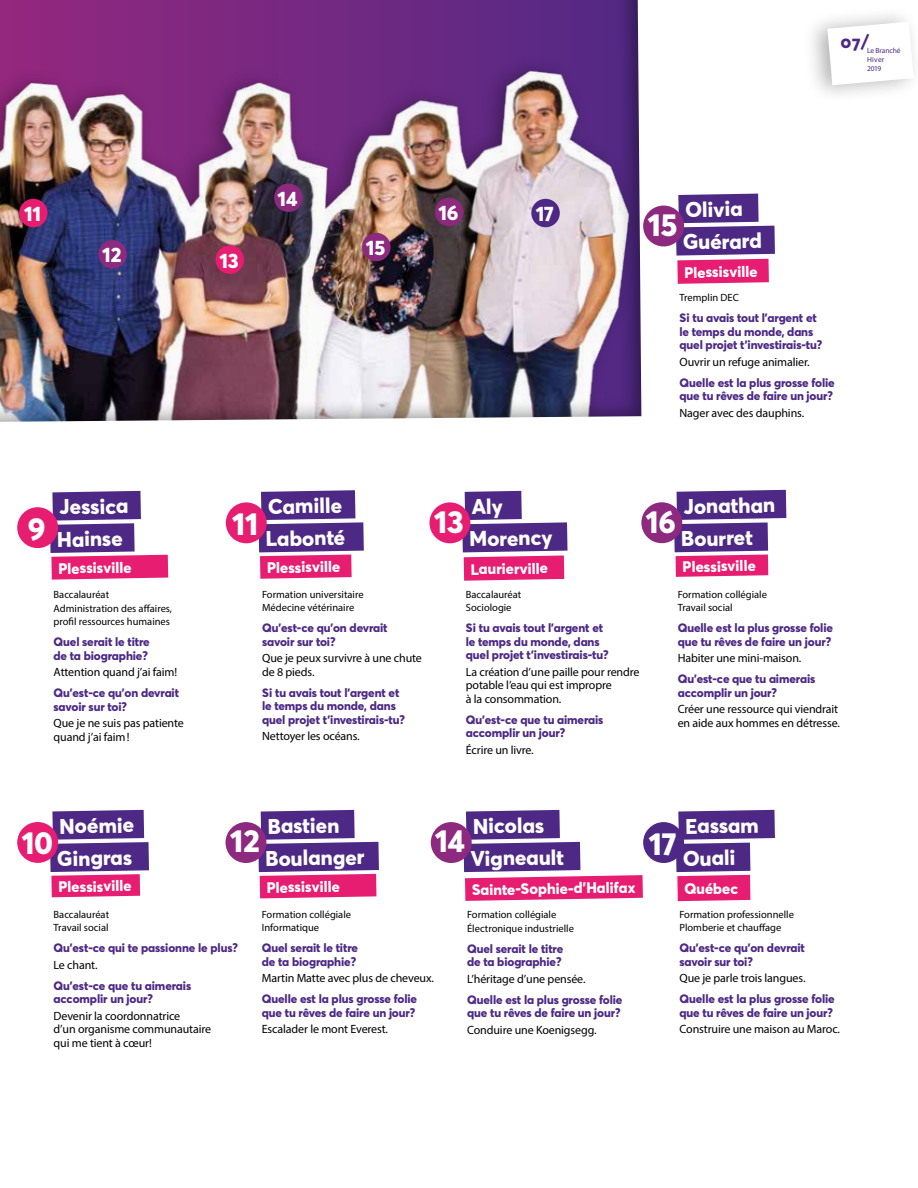
<style>
.page{position:relative;width:918px;height:1188px;background:#fff}
.page>*{position:absolute;margin:0;border:0;box-sizing:border-box;transform-origin:0 0}
.t1{font:800 31.5px "Averta";color:#fff}
.t2{font:800 21px "Averta";color:#fff}
.t3{font:800 20.7px "Averta";color:#fff}
.t4{font:800 18px "Averta";color:#4d2985}
.t5{font:800 15px "Averta";color:#fff}
.t6{font:800 12px/13.5px "Averta";letter-spacing:-.01em;color:#4d2985}
.t7{font:12px/13.5px "Myriad Pro";letter-spacing:-.01em;color:#000}
.t8{font:10.5px/13.5px "Myriad Pro";color:#000}
.t9{font:7.5px/9px "Myriad Pro";letter-spacing:-.01em;color:#4d2985}
</style>
<div class="page">
<img style="left:0;top:0;width:787px;height:902px">
<div style="left:803px;top:5px;width:115px;height:99px;background:#000;opacity:.3"></div>
<svg style="left:827px;top:22px;width:87px;height:63px"></svg>
<div style="left:19px;top:199px;width:29px;height:28px;background:#e71d72;border-radius:50%"></div>
<div style="left:98px;top:240px;width:29px;height:29px;background:#8d2a80;border-radius:50%"></div>
<div style="left:216px;top:245px;width:28px;height:29px;background:#e71d72;border-radius:50%"></div>
<div style="left:274px;top:184px;width:29px;height:28px;background:#8d2a80;border-radius:50%"></div>
<div style="left:362px;top:233px;width:29px;height:28px;background:#8d2a80;border-radius:50%"></div>
<div style="left:435px;top:198px;width:28px;height:28px;background:#8d2a80;border-radius:50%"></div>
<div style="left:531px;top:199px;width:29px;height:28px;background:#4d2985;border-radius:50%"></div>
<svg style="left:50px;top:810px;width:99px;height:87px;background:#8b4793"></svg>
<svg style="left:258px;top:810px;width:121px;height:88px"></svg>
<svg style="left:674px;top:490px;width:112px;height:87px"></svg>
<svg style="left:464px;top:810px;width:179px;height:91px"></svg>
<svg style="left:259px;top:490px;width:105px;height:89px;background:#8f4c96"></svg>
<svg style="left:50px;top:491px;width:118px;height:89px"></svg>
<svg style="left:676px;top:810px;width:99px;height:91px"></svg>
<svg style="left:676px;top:194px;width:99px;height:90px"></svg>
<div style="left:17px;top:822px;width:41px;height:41px;background:#e71d72;border-radius:50%"></div>
<div style="left:226px;top:822px;width:40px;height:41px;background:#8d2a80;border-radius:50%"></div>
<div style="left:641px;top:502px;width:41px;height:41px;background:#8d2a80;border-radius:50%"></div>
<div style="left:431px;top:822px;width:41px;height:41px;background:#8d2a80;border-radius:50%"></div>
<div style="left:226px;top:502px;width:41px;height:41px;background:#e71d72;border-radius:50%"></div>
<div style="left:429px;top:502px;width:41px;height:41px;background:#e71d72;border-radius:50%"></div>
<div style="left:17px;top:507px;width:41px;height:41px;background:#e71d72;border-radius:50%"></div>
<div style="left:643px;top:822px;width:41px;height:41px;background:#4d2985;border-radius:50%"></div>
<div style="left:643px;top:206px;width:41px;height:40px;background:#8d2a80;border-radius:50%"></div>
<svg style="left:462px;top:491px;width:106px;height:90px"></svg>
<h3 class="t3" style="left:24px;top:200px;width:19px">11</h3>
<h3 class="t3" style="left:102px;top:242px;width:21px">12</h3>
<h3 class="t3" style="left:219px;top:247px;width:21px">13</h3>
<h3 class="t3" style="left:278px;top:185px;width:22px">14</h3>
<h3 class="t3" style="left:366px;top:234px;width:21px">15</h3>
<h3 class="t3" style="left:438px;top:199px;width:22px">16</h3>
<h3 class="t3" style="left:536px;top:200px;width:20px">17</h3>
<h2 class="t2" style="left:59px;top:494px;width:71px;rotate:-1deg">Jessica</h2>
<h2 class="t2" style="left:268px;top:493px;width:76px;rotate:-1deg">Camille</h2>
<h1 class="t1" style="left:28px;top:509px;width:19px">9</h1>
<h1 class="t1" style="left:232px;top:504px;width:28px">11</h1>
<h1 class="t1" style="left:434px;top:501px;width:31px">13</h1>
<h2 class="t2" style="left:57px;top:526px;width:67px;rotate:-1deg">Hainse</h2>
<h2 class="t2" style="left:265px;top:525px;width:81px;rotate:-1deg">Labonté</h2>
<h2 class="t2" style="left:469px;top:525px;width:85px;rotate:-1deg">Morency</h2>
<p class="t5" style="left:58px;top:559px;width:75px;rotate:-1deg">Plessisville</p>
<p class="t5" style="left:267px;top:558px;width:75px;rotate:-1deg">Plessisville</p>
<p class="t5" style="left:471px;top:560px;width:79px;rotate:-1deg">Laurierville</p>
<h2 class="t2" style="left:685px;top:196px;width:59px;rotate:-1deg">Olivia</h2>
<h1 class="t1" style="left:648px;top:205px;width:31px">15</h1>
<h2 class="t2" style="left:683px;top:229px;width:80px;rotate:-1deg">Guérard</h2>
<p class="t5" style="left:684px;top:263px;width:75px;rotate:-1deg">Plessisville</p>
<h3 class="t4" style="left:841px;top:31px;width:30px">07/</h3>
<p class="t9" style="left:867px;top:46px;width:35px">Le Branché<br>Hiver<br>2019</p>
<p class="t8" style="left:680px;top:291px;width:61px">Tremplin DEC</p>
<p class="t6" style="left:680px;top:311px;width:144px">Si tu avais tout l’argent et le temps du monde, dans quel projet t’investirais-tu ?</p>
<p class="t7" style="left:680px;top:355px;width:132px">Ouvrir un refuge animalier.</p>
<p class="t6" style="left:680px;top:375px;width:157px">Quelle est la plus grosse folie que tu rêves de faire un jour ?</p>
<p class="t7" style="left:680px;top:406px;width:126px">Nager avec des dauphins.</p>
<h2 class="t2" style="left:683px;top:493px;width:93px;rotate:-1deg">Jonathan</h2>
<h1 class="t1" style="left:646px;top:501px;width:31px">16</h1>
<h2 class="t2" style="left:681px;top:525px;width:73px;rotate:-1deg">Bourret</h2>
<p class="t5" style="left:682px;top:557px;width:75px;rotate:-1deg">Plessisville</p>
<p class="t8" style="left:54px;top:588px;width:120px">Baccalauréat<br>Administration des affaires, profil ressources humaines</p>
<p class="t6" style="left:54px;top:635px;width:98px">Quel serait le titre de ta biographie ?</p>
<p class="t7" style="left:54px;top:666px;width:125px">Attention quand j’ai faim!</p>
<p class="t6" style="left:54px;top:686px;width:127px">Qu’est-ce qu’on devrait savoir sur toi ?</p>
<p class="t7" style="left:54px;top:717px;width:132px">Que je ne suis pas patiente quand j’ai faim!</p>
<p class="t8" style="left:262px;top:587px;width:103px">Formation universitaire<br>Médecine vétérinaire</p>
<p class="t6" style="left:262px;top:621px;width:127px">Qu’est-ce qu’on devrait savoir sur toi ?</p>
<p class="t7" style="left:262px;top:651px;width:161px">Que je peux survivre à une chute de 8 pieds.</p>
<p class="t6" style="left:262px;top:686px;width:144px">Si tu avais tout l’argent et le temps du monde, dans quel projet t’investirais-tu ?</p>
<p class="t7" style="left:262px;top:729px;width:99px">Nettoyer les océans.</p>
<p class="t8" style="left:466px;top:587px;width:57px">Baccalauréat<br>Sociologie</p>
<p class="t6" style="left:466px;top:621px;width:144px">Si tu avais tout l’argent et le temps du monde, dans quel projet t’investirais-tu ?</p>
<p class="t7" style="left:466px;top:665px;width:175px">La création d’une paille pour rendre potable l’eau qui est impropre<br>à la consommation.</p>
<p class="t6" style="left:466px;top:713px;width:139px">Qu’est-ce que tu aimerais accomplir un jour ?</p>
<p class="t7" style="left:466px;top:743px;width:69px">Écrire un livre.</p>
<p class="t8" style="left:678px;top:587px;width:91px">Formation collégiale<br>Travail social</p>
<p class="t6" style="left:678px;top:621px;width:157px">Quelle est la plus grosse folie que tu rêves de faire un jour ?</p>
<p class="t7" style="left:678px;top:651px;width:125px">Habiter une mini-maison.</p>
<p class="t6" style="left:678px;top:672px;width:139px">Qu’est-ce que tu aimerais accomplir un jour ?</p>
<p class="t7" style="left:678px;top:702px;width:164px">Créer une ressource qui viendrait en aide aux hommes en détresse.</p>
<h2 class="t2" style="left:59px;top:813px;width:76px;rotate:-1deg">Noémie</h2>
<h2 class="t2" style="left:267px;top:813px;width:73px;rotate:-1deg">Bastien</h2>
<h1 class="t1" style="left:22px;top:823px;width:33px">10</h1>
<h1 class="t1" style="left:230px;top:821px;width:31px">12</h1>
<h2 class="t2" style="left:57px;top:845px;width:77px;rotate:-1deg">Gingras</h2>
<h2 class="t2" style="left:265px;top:845px;width:101px;rotate:-1deg">Boulanger</h2>
<h2 class="t2" style="left:473px;top:813px;width:73px;rotate:-1deg">Nicolas</h2>
<h1 class="t1" style="left:435px;top:821px;width:32px">14</h1>
<h2 class="t2" style="left:470px;top:845px;width:95px;rotate:-1deg">Vigneault</h2>
<h2 class="t2" style="left:685px;top:813px;width:75px;rotate:-1deg">Eassam</h2>
<h1 class="t1" style="left:649px;top:823px;width:29px">17</h1>
<h2 class="t2" style="left:683px;top:845px;width:54px;rotate:-1deg">Ouali</h2>
<p class="t5" style="left:58px;top:877px;width:75px;rotate:-1deg">Plessisville</p>
<p class="t5" style="left:267px;top:878px;width:75px;rotate:-1deg">Plessisville</p>
<p class="t5" style="left:472px;top:880px;width:165px;rotate:-1deg">Sainte-Sophie-d’Halifax</p>
<p class="t5" style="left:684px;top:879px;width:55px;rotate:-1deg">Québec</p>
<p class="t8" style="left:54px;top:907px;width:57px">Baccalauréat<br>Travail social</p>
<p class="t6" style="left:54px;top:941px;width:186px">Qu’est-ce qui te passionne le plus ?</p>
<p class="t7" style="left:54px;top:958px;width:45px">Le chant.</p>
<p class="t6" style="left:54px;top:978px;width:139px">Qu’est-ce que tu aimerais accomplir un jour ?</p>
<p class="t7" style="left:54px;top:1009px;width:159px">Devenir la coordonnatrice<br>d’un organisme communautaire qui me tient à cœur!</p>
<p class="t8" style="left:262px;top:907px;width:91px">Formation collégiale<br>Informatique</p>
<p class="t6" style="left:262px;top:941px;width:98px">Quel serait le titre de ta biographie ?</p>
<p class="t7" style="left:262px;top:971px;width:174px">Martin Matte avec plus de cheveux.</p>
<p class="t6" style="left:262px;top:992px;width:157px">Quelle est la plus grosse folie que tu rêves de faire un jour ?</p>
<p class="t7" style="left:262px;top:1022px;width:128px">Escalader le mont Everest.</p>
<p class="t8" style="left:467px;top:908px;width:108px">Formation collégiale<br>Électronique industrielle</p>
<p class="t6" style="left:467px;top:941px;width:98px">Quel serait le titre de ta biographie ?</p>
<p class="t7" style="left:467px;top:972px;width:120px">L’héritage d’une pensée.</p>
<p class="t6" style="left:467px;top:992px;width:157px">Quelle est la plus grosse folie que tu rêves de faire un jour ?</p>
<p class="t7" style="left:467px;top:1023px;width:131px">Conduire une Koenigsegg.</p>
<p class="t8" style="left:680px;top:907px;width:116px">Formation professionnelle<br>Plomberie et chauffage</p>
<p class="t6" style="left:680px;top:941px;width:127px">Qu’est-ce qu’on devrait savoir sur toi ?</p>
<p class="t7" style="left:680px;top:971px;width:127px">Que je parle trois langues.</p>
<p class="t6" style="left:680px;top:992px;width:157px">Quelle est la plus grosse folie que tu rêves de faire un jour ?</p>
<p class="t7" style="left:680px;top:1022px;width:162px">Construire une maison au Maroc.</p>
</div>
